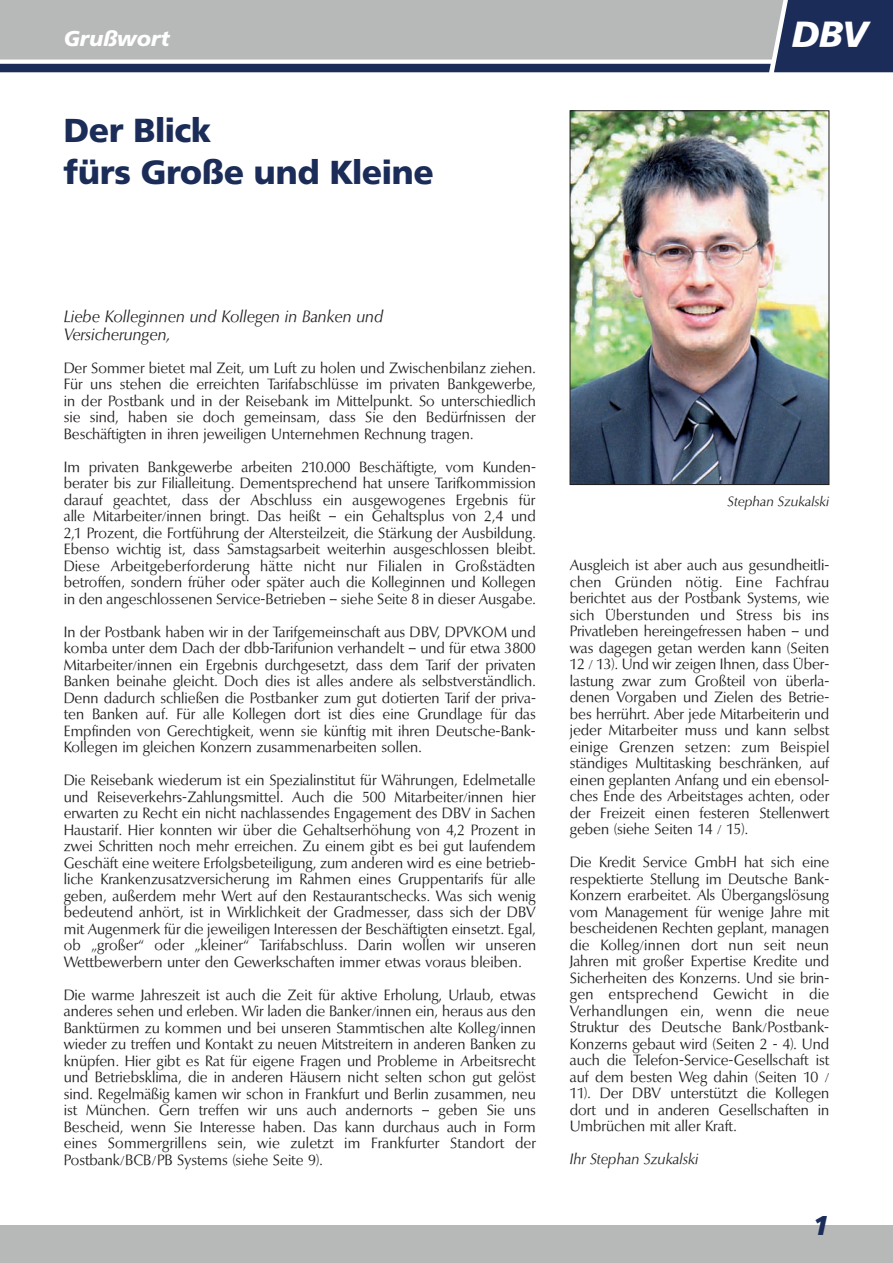
<style>
.page{position:relative;width:893px;height:1263px;background:#fff}
.page>*{position:absolute;margin:0;border:0;box-sizing:border-box;transform-origin:0 0}
.t1{font:italic 900 36px "Frutiger BQ";color:#fff}
.t2{font:900 33px/42px "Frutiger BQ";color:#1a2c57}
.t3{font:italic 900 27px "Frutiger BQ";color:#1a2c57}
.t4{font:italic 900 21px "Frutiger BQ";color:#fff}
.t5{font:italic 16.5px/18px "Optima BQ";color:#231f20;scale:.96 1}
.t6{font:15px/16.5px "Optima BQ";color:#231f20;text-align:justify;scale:.96 1}
.t7{font:italic 15px "Optima BQ";color:#231f20;scale:.96 1}
.t8{font:italic 13.5px "Optima BQ";color:#231f20}
</style>
<div class="page">
<svg style="left:0;top:0;width:893px;height:72px;background:#425174"></svg>
<div style="left:0;top:0;width:785px;height:60px;background:#b7b8b8"></div>
<div style="left:0;top:1225px;width:893px;height:38px;background:#b7b8b8"></div>
<img style="left:572px;top:113px;width:255px;height:370px">
<div style="left:570px;top:111px;width:259px;height:374px;border:1px solid #231f20"></div>
<p class="t4" style="left:64px;top:28px;width:108px">Grußwort</p>
<p class="t1" style="left:792px;top:14px;width:77px">DBV</p>
<p class="t2" style="left:64px;top:110px;width:371px">Der Blick<br>fürs Große und Kleine</p>
<p class="t5" style="left:64px;top:308px;width:334px">Liebe Kolleginnen und Kollegen in Banken und<br>Versicherungen,</p>
<p class="t6" style="left:64px;top:360px;width:493px">Der Sommer bietet mal Zeit, um Luft zu holen und Zwischenbilanz ziehen.<br>Für uns stehen die erreichten Tarifabschlüsse im privaten Bankgewerbe, in der Postbank und in der Reisebank im Mittelpunkt. So unterschiedlich sie sind, haben sie doch gemeinsam, dass Sie den Bedürfnissen der Beschäftigten in ihren jeweiligen Unternehmen Rechnung tragen.</p>
<p class="t6" style="left:64px;top:459px;width:493px">Im privaten Bankgewerbe arbeiten 210.000 Beschäftigte, vom Kunden&shy;berater bis zur Filialleitung. Dementsprechend hat unsere Tarifkommission darauf geachtet, dass der Abschluss ein ausgewogenes Ergebnis für alle Mitarbeiter/innen bringt. Das heißt – ein Gehaltsplus von 2,4 und 2,1 Prozent, die Fortführung der Altersteilzeit, die Stärkung der Ausbildung.<br>Ebenso wichtig ist, dass Samstagsarbeit weiterhin ausgeschlossen bleibt.<br>Diese Arbeitgeberforderung hätte nicht nur Filialen in Großstädten betroffen, sondern früher oder später auch die Kolleginnen und Kollegen in den angeschlossenen Service-Betrieben – siehe Seite 8 in dieser Ausgabe.</p>
<p class="t6" style="left:64px;top:624px;width:493px">In der Postbank haben wir in der Tarifgemeinschaft aus DBV, DPVKOM und komba unter dem Dach der dbb-Tarifunion verhandelt – und für etwa 3800<br>Mitarbeiter/innen ein Ergebnis durchgesetzt, dass dem Tarif der privaten Banken beinahe gleicht. Doch dies ist alles andere als selbstverständlich.<br>Denn dadurch schließen die Postbanker zum gut dotierten Tarif der priva&shy;ten Banken auf. Für alle Kollegen dort ist dies eine Grundlage für das Empfinden von Gerechtigkeit, wenn sie künftig mit ihren Deutsche-Bank-Kollegen im gleichen Konzern zusammenarbeiten sollen.</p>
<p class="t6" style="left:64px;top:773px;width:493px">Die Reisebank wiederum ist ein Spezialinstitut für Währungen, Edelmetalle und Reiseverkehrs-Zahlungsmittel. Auch die 500 Mitarbeiter/innen hier erwarten zu Recht ein nicht nachlassendes Engagement des DBV in Sachen Haustarif. Hier konnten wir über die Gehaltserhöhung von 4,2 Prozent in zwei Schritten noch mehr erreichen. Zu einem gibt es bei gut laufendem Geschäft eine weitere Erfolgsbeteiligung, zum anderen wird es eine betrieb&shy;liche Krankenzusatzversicherung im Rahmen eines Gruppentarifs für alle geben, außerdem mehr Wert auf den Restaurantschecks. Was sich wenig bedeutend anhört, ist in Wirklichkeit der Gradmesser, dass sich der DBV mit Augenmerk für die jeweiligen Interessen der Beschäftigten einsetzt. Egal, ob „großer“ oder „kleiner“ Tarifabschluss. Darin wollen wir unseren Wettbewerbern unter den Gewerkschaften immer etwas voraus bleiben.</p>
<p class="t6" style="left:64px;top:987px;width:493px">Die warme Jahreszeit ist auch die Zeit für aktive Erholung, Urlaub, etwas anderes sehen und erleben. Wir laden die Banker/innen ein, heraus aus den Banktürmen zu kommen und bei unseren Stammtischen alte Kolleg/innen wieder zu treffen und Kontakt zu neuen Mitstreitern in anderen Banken zu knüpfen. Hier gibt es Rat für eigene Fragen und Probleme in Arbeitsrecht und Betriebsklima, die in anderen Häusern nicht selten schon gut gelöst sind. Regelmäßig kamen wir schon in Frankfurt und Berlin zusammen, neu ist München. Gern treffen wir uns auch andernorts – geben Sie uns Bescheid, wenn Sie Interesse haben. Das kann durchaus auch in Form eines Sommergrillens sein, wie zuletzt im Frankfurter Standort der Postbank/BCB/PB Systems (siehe Seite 9).</p>
<p class="t8" style="left:728px;top:494px;width:103px">Stephan Szukalski</p>
<p class="t6" style="left:570px;top:558px;width:272px">Ausgleich ist aber auch aus gesundheitli&shy;chen Gründen nötig. Eine Fachfrau berichtet aus der Postbank Systems, wie sich Überstunden und Stress bis ins Privatleben hereingefressen haben – und was dagegen getan werden kann (Seiten 12 / 13). Und wir zeigen Ihnen, dass Über&shy;lastung zwar zum Großteil von überla&shy;denen Vorgaben und Zielen des Betrie&shy;bes herrührt. Aber jede Mitarbeiterin und jeder Mitarbeiter muss und kann selbst einige Grenzen setzen: zum Beispiel ständiges Multitasking beschränken, auf einen geplanten Anfang und ein ebensol&shy;ches Ende des Arbeitstages achten, oder der Freizeit einen festeren Stellenwert geben (siehe Seiten 14 / 15).</p>
<p class="t6" style="left:570px;top:855px;width:272px">Die Kredit Service GmbH hat sich eine respektierte Stellung im Deutsche Bank-Konzern erarbeitet. Als Übergangslösung vom Management für wenige Jahre mit bescheidenen Rechten geplant, managen die Kolleg/innen dort nun seit neun Jahren mit großer Expertise Kredite und Sicherheiten des Konzerns. Und sie brin&shy;gen entsprechend Gewicht in die Verhandlungen ein, wenn die neue Struktur des Deutsche Bank/Postbank-Konzerns gebaut wird (Seiten 2 - 4). Und auch die Telefon-Service-Gesellschaft ist auf dem besten Weg dahin (Seiten 10 / 11). Der DBV unterstützt die Kollegen dort und in anderen Gesellschaften in Umbrüchen mit aller Kraft.</p>
<p class="t7" style="left:570px;top:1151px;width:135px">Ihr Stephan Szukalski</p>
<p class="t3" style="left:813px;top:1210px;width:18px">1</p>
</div>
